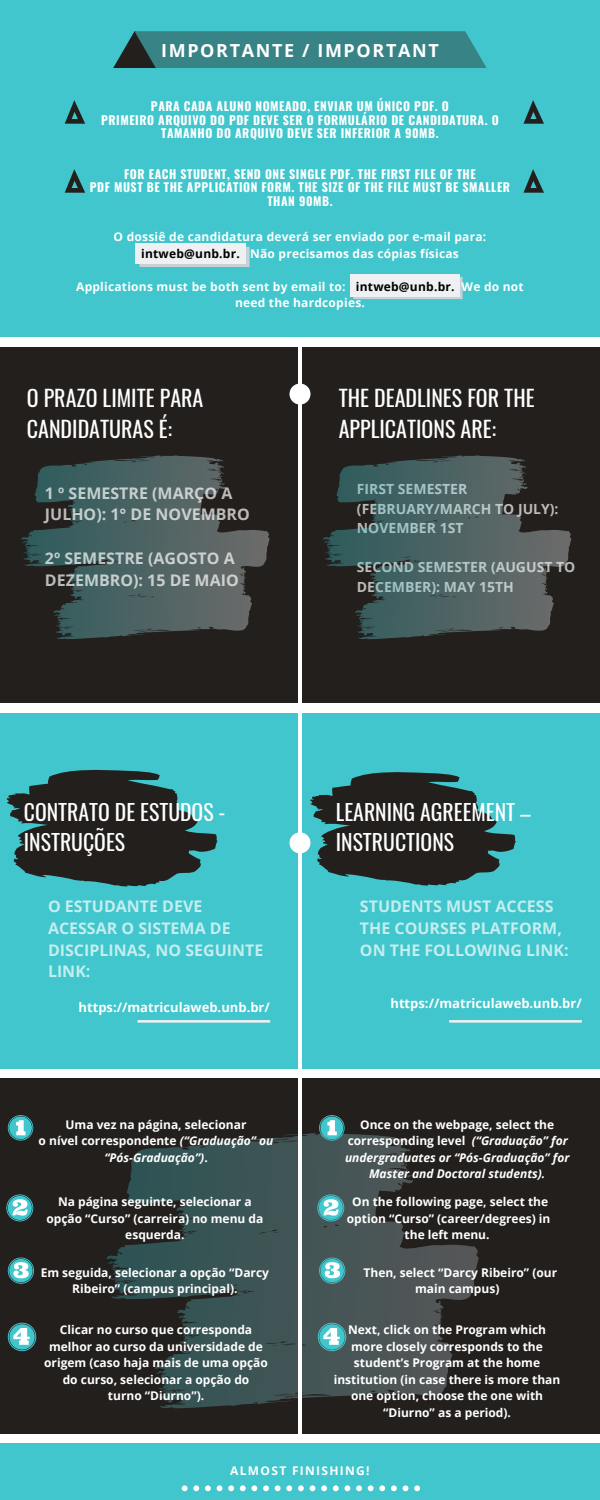
<style>
.page{position:relative;width:600px;height:1500px;background:#fff}
.page>*{position:absolute;margin:0;border:0;box-sizing:border-box;transform-origin:0 0}
.t1{font:22px/30.8px "Oswald";color:#fff}
.t2{font:21.8px/30px "Oswald";color:#fff}
.t3{font:700 18px "Open Sans";letter-spacing:.09em;color:#fff}
.t4{font:700 16px/21.8px "Open Sans";color:#fff}
.t5{font:700 14px/19.5px "Open Sans";color:#fff}
.t6{font:700 13px "Open Sans";color:#fff}
.t7{font:700 12px/16.5px "Open Sans";color:#fff;text-align:center}
.t8{font:700 12px/13.5px "Oswald";letter-spacing:.045em;color:#fff;text-align:center}
.t9{font:700 12px/16.5px "Open Sans";letter-spacing:.02em;color:#fff;text-align:center}
.t10{font:italic 700 12px/16.5px "Open Sans";color:#fff;text-align:center}
.t11{font:700 12px "Open Sans";letter-spacing:.11em;color:#fff}
.s1{color:#000}
.s2{font-style:italic}
.s3{font-style:normal}
</style>
<div class="page">
<div style="left:0;top:0;width:600px;height:337px;background:#40c6cc"></div>
<div style="left:0;top:347px;width:600px;height:356px;background:#231f1d"></div>
<div style="left:0;top:714px;width:600px;height:355px;background:#40c6cc"></div>
<div style="left:0;top:1079px;width:600px;height:355px;background:#231f1d"></div>
<svg style="left:113px;top:31px;width:374px;height:37px;background:#368184"></svg>
<svg style="left:140px;top:247px;width:110px;height:20px"></svg>
<div style="left:136px;top:243px;width:110px;height:20px;background:#eff0f2"></div>
<svg style="left:353px;top:277px;width:110px;height:22px"></svg>
<div style="left:351px;top:274px;width:109px;height:23px;background:#eff0f2"></div>
<div style="left:0;top:1443px;width:600px;height:57px;background:#40c6cc"></div>
<svg style="left:106px;top:1133px;width:373px;height:275px"></svg>
<hr style="left:298px;top:340px;width:4px;height:1098px;background:#fff">
<div style="left:290px;top:384px;width:21px;height:21px;background:#fff;border-radius:50%"></div>
<svg style="left:21px;top:455px;width:249px;height:184px"></svg>
<svg style="left:6px;top:769px;width:212px;height:118px;fill:#231f1d"></svg>
<svg style="left:290px;top:772px;width:226px;height:114px;fill:#231f1d"></svg>
<svg style="left:64px;top:100px;width:21px;height:24px"></svg>
<svg style="left:64px;top:169px;width:21px;height:24px"></svg>
<svg style="left:523px;top:100px;width:21px;height:24px"></svg>
<svg style="left:523px;top:169px;width:21px;height:24px"></svg>
<svg style="left:323px;top:455px;width:249px;height:184px"></svg>
<svg style="left:138px;top:1020px;width:132px;height:3px"></svg>
<svg style="left:449px;top:1020px;width:133px;height:3px"></svg>
<svg style="left:182px;top:1485px;width:17px;height:6px"></svg>
<svg style="left:205px;top:1485px;width:6px;height:6px"></svg>
<svg style="left:217px;top:1485px;width:5px;height:6px"></svg>
<svg style="left:228px;top:1485px;width:6px;height:6px"></svg>
<svg style="left:240px;top:1485px;width:17px;height:6px"></svg>
<svg style="left:263px;top:1485px;width:6px;height:6px"></svg>
<svg style="left:275px;top:1485px;width:17px;height:6px"></svg>
<svg style="left:298px;top:1485px;width:6px;height:6px"></svg>
<svg style="left:310px;top:1485px;width:5px;height:6px"></svg>
<svg style="left:321px;top:1485px;width:6px;height:6px"></svg>
<svg style="left:333px;top:1485px;width:17px;height:6px"></svg>
<svg style="left:356px;top:1485px;width:6px;height:6px"></svg>
<svg style="left:368px;top:1485px;width:17px;height:6px"></svg>
<svg style="left:391px;top:1485px;width:6px;height:6px"></svg>
<svg style="left:403px;top:1485px;width:5px;height:6px"></svg>
<svg style="left:414px;top:1485px;width:6px;height:6px"></svg>
<svg style="left:8px;top:1115px;width:25px;height:26px"></svg>
<svg style="left:319px;top:1115px;width:26px;height:26px"></svg>
<svg style="left:6px;top:1194px;width:27px;height:27px"></svg>
<svg style="left:317px;top:1194px;width:27px;height:27px"></svg>
<svg style="left:8px;top:1258px;width:26px;height:26px"></svg>
<svg style="left:319px;top:1258px;width:26px;height:26px"></svg>
<svg style="left:8px;top:1323px;width:28px;height:28px"></svg>
<svg style="left:318px;top:1323px;width:28px;height:28px"></svg>
<h3 class="t3" style="left:161px;top:37px;width:279px">IMPORTANTE / IMPORTANT</h3>
<p class="t8" style="left:101px;top:99px;width:399px">PARA CADA ALUNO NOMEADO, ENVIAR UM ÚNICO PDF. O<br>PRIMEIRO ARQUIVO DO PDF DEVE SER O FORMULÁRIO DE CANDIDATURA. O<br>TAMANHO DO ARQUIVO DEVE SER INFERIOR A 90MB.</p>
<p class="t8" style="left:90px;top:166px;width:422px">FOR EACH STUDENT, SEND ONE SINGLE PDF. THE FIRST FILE OF THE<br>PDF MUST BE THE APPLICATION FORM. THE SIZE OF THE FILE MUST BE SMALLER<br>THAN 90MB.</p>
<p class="t9" style="left:114px;top:228px;width:374px">O dossiê de candidatura deverá ser enviado por e-mail para: <span class="s1">intweb@unb.br.</span> Não precisamos das cópias físicas</p>
<p class="t9" style="left:76px;top:278px;width:449px">Applications must be both sent by email to: <span class="s1">intweb@unb.br.</span> We do not need the hardcopies.</p>
<h1 class="t1" style="left:27px;top:381px;width:178px">O PRAZO LIMITE PARA<br>CANDIDATURAS É:</h1>
<h3 class="t4" style="left:45px;top:481px;width:206px">1 º SEMESTRE (MARÇO A<br>JULHO): 1° DE NOVEMBRO</h3>
<h3 class="t4" style="left:45px;top:547px;width:195px">2º SEMESTRE (AGOSTO A<br>DEZEMBRO): 15 DE MAIO</h3>
<h1 class="t1" style="left:339px;top:381px;width:197px">THE DEADLINES FOR THE<br>APPLICATIONS ARE:</h1>
<p class="t5" style="left:357px;top:479px;width:203px">FIRST SEMESTER (FEBRUARY/MARCH TO JULY):<br>NOVEMBER 1ST</p>
<p class="t5" style="left:357px;top:557px;width:220px">SECOND SEMESTER (AUGUST TO<br>DECEMBER): MAY 15TH</p>
<h2 class="t2" style="left:24px;top:796px;width:203px">CONTRATO DE ESTUDOS -<br>INSTRUÇÕES</h2>
<h3 class="t4" style="left:48px;top:895px;width:217px">O ESTUDANTE DEVE<br>ACESSAR O SISTEMA DE<br>DISCIPLINAS, NO SEGUINTE<br>LINK:</h3>
<p class="t6" style="left:79px;top:998px;width:193px">https://matriculaweb.unb.br/</p>
<h2 class="t2" style="left:336px;top:796px;width:197px">LEARNING AGREEMENT –<br>INSTRUCTIONS</h2>
<h3 class="t4" style="left:360px;top:895px;width:210px">STUDENTS MUST ACCESS<br>THE COURSES PLATFORM,<br>ON THE FOLLOWING LINK:</h3>
<p class="t6" style="left:390px;top:994px;width:193px">https://matriculaweb.unb.br/</p>
<p class="t7" style="left:39px;top:1116px;width:236px">Uma vez na página, selecionar<br>o nível correspondente <span class="s2">(“Graduação” ou “Pós-Graduação”)</span>.</p>
<p class="t10" style="left:345px;top:1116px;width:226px"><span class="s3">Once on the webpage, select the corresponding level</span> (“Graduação” for undergraduates or “Pós-Graduação” for Master and Doctoral students).</p>
<p class="t7" style="left:46px;top:1193px;width:219px">Na página seguinte, selecionar a opção “Curso” (carreira) no menu da esquerda.</p>
<p class="t7" style="left:347px;top:1193px;width:205px">On the following page, select the option “Curso” (career/degrees) in the left menu.</p>
<p class="t7" style="left:41px;top:1264px;width:230px">Em seguida, selecionar a opção “Darcy<br>Ribeiro” (campus principal).</p>
<p class="t7" style="left:364px;top:1264px;width:195px">Then, select “Darcy Ribeiro” (our main campus)</p>
<p class="t7" style="left:44px;top:1321px;width:225px">Clicar no curso que corresponda melhor ao curso da universidade de origem (caso haja mais de uma opção do curso, selecionar a opção do<br>turno “Diurno”).</p>
<p class="t7" style="left:334px;top:1321px;width:228px">Next, click on the Program which more closely corresponds to the student’s Program at the home institution (in case there is more than one option, choose the one with “Diurno” as a period).</p>
<p class="t11" style="left:230px;top:1462px;width:141px">ALMOST FINISHING!</p>
</div>
